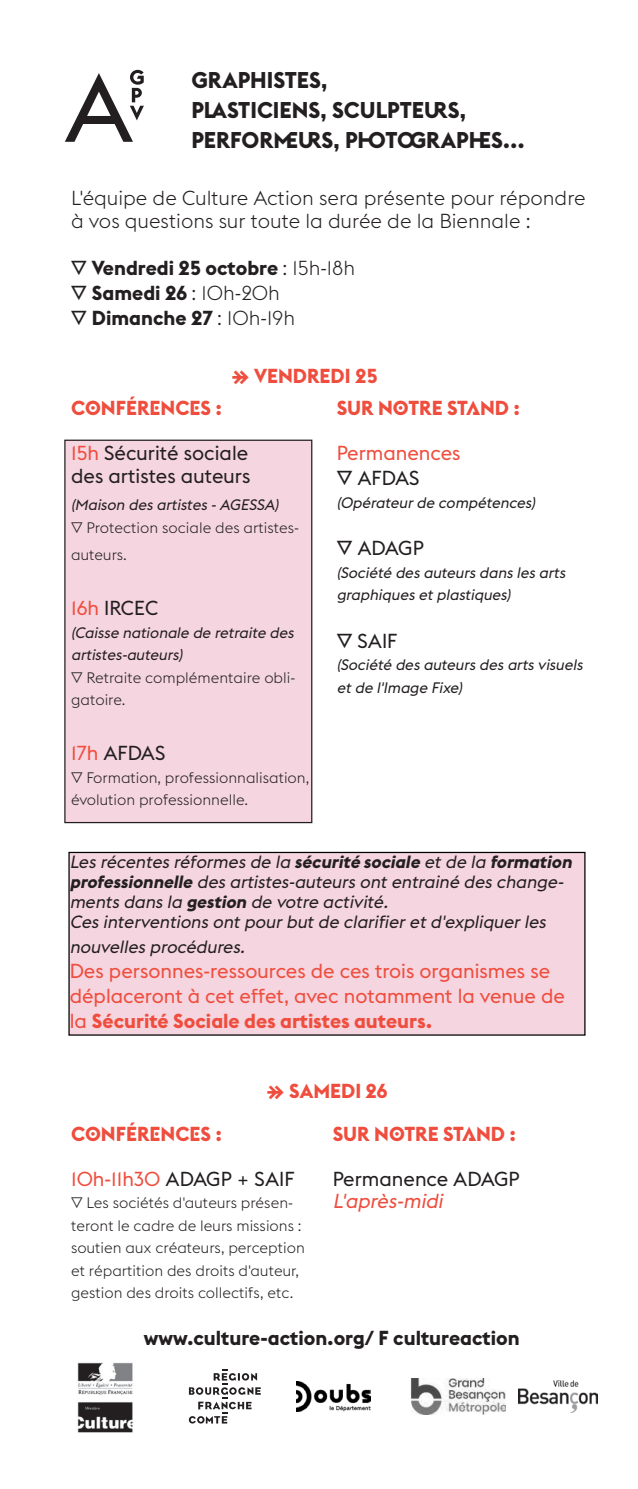
<style>
.page{position:relative;width:638px;height:1489px;background:#fff}
.page>*{position:absolute;margin:0;border:0;box-sizing:border-box;transform-origin:0 0}
.t1{font:700 22.5px/30px "Euclid Flex";color:#231f20}
.t2{font:20px/25px "Euclid Flex";color:#ef4d3d}
.t3{font:20px "Euclid Flex";color:#231f20}
.t4{font:700 20px "Euclid Flex";color:#231f20}
.t5{font:300 20px/22.5px "Euclid Flex";color:#231f20}
.t6{font:700 20px "Euclid Flex";color:#ef4d3d}
.t7{font:italic 20px "Euclid Flex";color:#ef4d3d}
.t8{font:italic 17.5px/20px "Euclid Flex";color:#231f20}
.t9{font:300 15px/22.5px "Euclid Flex";color:#231f20}
.t10{font:italic 15px/22.5px "Euclid Flex";color:#231f20}
.s1{font-weight:400}
.s2{font-weight:300}
.s3{font-size:22.5px}
.s4{color:#ef4d3d}
.s5{font-weight:700}
</style>
<div class="page">
<div style="left:65px;top:440px;width:247px;height:382px;background:#f5d5df"></div>
<div style="left:64px;top:439px;width:248px;height:384px;border:1px solid #231f20"></div>
<svg style="left:65px;top:70px;width:79px;height:72px"></svg>
<img style="left:297px;top:1381px;width:73px;height:30px">
<img style="left:518px;top:1380px;width:79px;height:31px">
<img style="left:77px;top:1362px;width:56px;height:71px">
<svg style="left:189px;top:1369px;width:72px;height:54px"></svg>
<img style="left:410px;top:1378px;width:95px;height:36px">
<div style="left:69px;top:852px;width:516px;height:182px;background:#f5d5df"></div>
<div style="left:68px;top:851px;width:517px;height:184px;border:1px solid #000"></div>
<p class="t1" style="left:191px;top:65px;width:276px">GRAPHISTES,<br>PLASTICIENS, SCULPTEURS,</p>
<p class="t1" style="left:191px;top:125px;width:335px">PERFORMEURS, PHOTOGRAPHES...</p>
<p class="t5" style="left:71px;top:187px;width:516px">L'équipe de Culture Action sera présente pour répondre à vos questions sur toute la durée de la Biennale :</p>
<p class="t4" style="left:71px;top:256px;width:285px"><span class="s1">▽</span> Vendredi 25 octobre <span class="s2">: 15h-18h</span></p>
<p class="t4" style="left:71px;top:281px;width:210px"><span class="s1">▽</span> Samedi 26 <span class="s2">: 10h-20h</span></p>
<p class="t4" style="left:71px;top:306px;width:225px"><span class="s1">▽</span> Dimanche 27 <span class="s2">: 10h-19h</span></p>
<p class="t6" style="left:231px;top:364px;width:148px"><span class="s3">↠</span> VENDREDI 25</p>
<p class="t6" style="left:71px;top:396px;width:152px">CONFÉRENCES :</p>
<p class="t3" style="left:71px;top:441px;width:179px"><span class="s4">15h</span> Sécurité sociale</p>
<p class="t3" style="left:71px;top:464px;width:181px">des artistes auteurs</p>
<p class="t10" style="left:71px;top:494px;width:214px">(Maisondesartistes-AGESSA)</p>
<p class="t9" style="left:71px;top:514px;width:230px;line-height:27.5px">▽ Protection sociale des artistes&shy;auteurs.</p>
<p class="t3" style="left:71px;top:596px;width:89px"><span class="s4">16h</span> IRCEC</p>
<p class="t10" style="left:71px;top:621px;width:229px">(Caissenationalederetraitedes artistes-auteurs)</p>
<p class="t9" style="left:71px;top:666px;width:226px">▽ Retraite complémentaire obli&shy;gatoire.</p>
<p class="t3" style="left:71px;top:741px;width:96px"><span class="s4">17h</span> AFDAS</p>
<p class="t9" style="left:71px;top:766px;width:240px">▽ Formation, professionnalisation, évolution professionnelle.</p>
<p class="t6" style="left:337px;top:396px;width:185px">SUR NOTRE STAND :</p>
<p class="t2" style="left:337px;top:441px;width:125px">Permanences</p>
<p class="t3" style="left:337px;top:466px;width:84px">▽ AFDAS</p>
<p class="t10" style="left:337px;top:491px;width:205px">(Opérateurdecompétences)</p>
<p class="t3" style="left:337px;top:536px;width:89px">▽ ADAGP</p>
<p class="t10" style="left:337px;top:561px;width:235px">(Sociétédesauteursdanslesarts graphiquesetplastiques)</p>
<p class="t3" style="left:337px;top:629px;width:62px">▽ SAIF</p>
<p class="t10" style="left:337px;top:654px;width:252px">(Sociétédesauteursdesartsvisuels etdel'ImageFixe)</p>
<p class="t8" style="left:70px;top:851px;width:510px">Lesrécentesréformesdela<span class="s5">sécuritésociale</span>etdela<span class="s5">formation professionnelle</span>desartistes-auteursontentrainédeschange&shy;mentsdansla<span class="s5">gestion</span>devotreactivité.</p>
<p class="t8" style="left:70px;top:909px;width:484px;line-height:25px">Cesinterventionsontpourbutdeclarifieretd'expliquerles nouvellesprocédures.</p>
<p class="t2" style="left:70px;top:958px;width:497px">Des personnes-ressources de ces trois organismes se déplaceront à cet effet, avec notamment la venue de la <span class="s5">Sécurité Sociale des artistes auteurs.</span></p>
<p class="t6" style="left:266px;top:1079px;width:123px"><span class="s3">↠</span> SAMEDI 26</p>
<p class="t6" style="left:333px;top:1121px;width:185px">SUR NOTRE STAND :</p>
<p class="t3" style="left:333px;top:1166px;width:188px">Permanence ADAGP</p>
<p class="t7" style="left:333px;top:1189px;width:118px">L'après-midi</p>
<p class="t6" style="left:71px;top:1121px;width:152px">CONFÉRENCES :</p>
<p class="t3" style="left:71px;top:1166px;width:225px"><span class="s4">10h-11h30</span> ADAGP + SAIF</p>
<p class="t9" style="left:71px;top:1191px;width:235px">▽ Les sociétés d'auteurs présen&shy;teront le cadre de leurs missions : soutien aux créateurs, perception et répartition des droits d'auteur, gestion des droits collectifs, etc.</p>
<p class="t4" style="left:144px;top:1326px;width:377px">www.culture-action.org/ F cultureaction</p>
</div>
